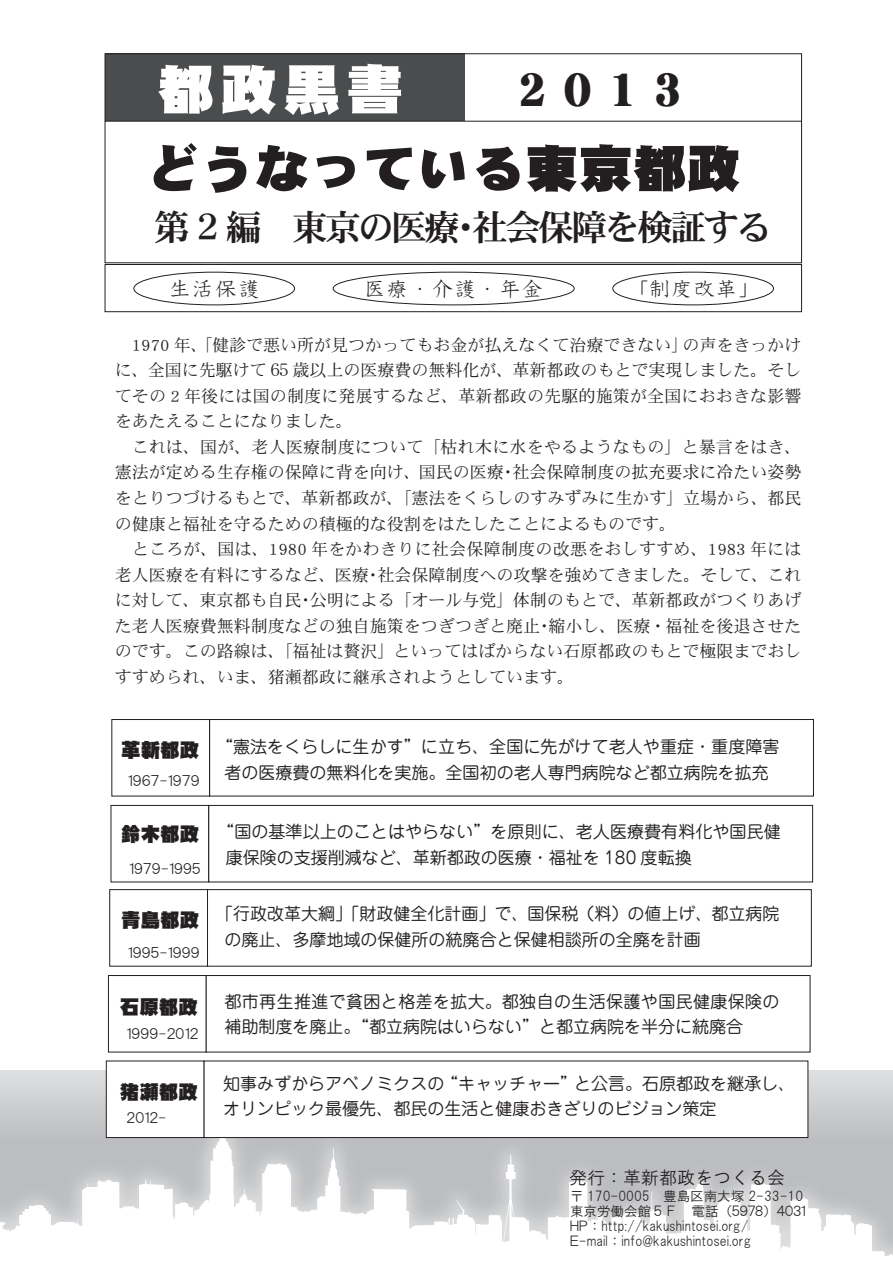
<style>
.page{position:relative;width:893px;height:1263px;background:#fff}
.page>*{position:absolute;margin:0;border:0;box-sizing:border-box;transform-origin:0 0}
.t1{font:54.15px "H8 WK1 IH+DF Gothic Std W14";color:#fff;scale:1.05 1}
.t2{font:51.3px "H8 WK1 IH+DF Gothic Std W14";color:#231f20;scale:1.05 1}
.t3{font:45px "HGU19 AR+DF Mincho Std W14";color:#231f20}
.t4{font:36px "H8 U79 P2+DFHS Mincho Std W7";letter-spacing:-.085em;color:#231f20}
.t5{font:22.5px "HSJ9 T96+HGS Kyokashotai";color:#231f20}
.t6{font:19.5px "H8 WK1 IH+DF Gothic Std W14";color:#231f20}
.t7{font:18px "HOU6 MZ8+HG Gothic M";color:#231f20}
.t8{font:16.95px/25.5px "H4 VS5 YR+DFHS Mincho Std W3";color:#231f20}
.t9{font:16.95px/25.5px "HWYNXNN+Jun 201 Pro";color:#231f20}
.t10{font:16.95px "HWYNXNN+Jun 201 Pro";letter-spacing:.02em;color:#231f20}
.t11{font:14.25px "H08 E4 L2+HGS Gothic M";letter-spacing:-.38em;color:#231f20}
.t12{font:14.25px "H08 E4 L2+HGS Gothic M";letter-spacing:-.405em;color:#231f20}
.t13{font:13.5px/15px "H08 E4 L2+HGS Gothic M";letter-spacing:-.49em;color:#231f20}
.s1{font-family:"H8 WK1 IH+DF Gothic Std W14";font-size:19.5px}
</style>
<div class="page">
<div style="left:0;top:1071px;width:893px;height:34px;background:#d6d7d9"></div>
<svg style="left:0;top:1128px;width:454px;height:103px"></svg>
<svg style="left:453px;top:1154px;width:440px;height:102px"></svg>
<div style="left:111px;top:805px;width:98px;height:77px;border:1px solid #231f20"></div>
<div style="left:209px;top:805px;width:604px;height:77px;border:1px solid #231f20"></div>
<svg style="left:104px;top:55px;width:698px;height:257px"></svg>
<div style="left:112px;top:719px;width:98px;height:77px;border:1px solid #231f20"></div>
<div style="left:209px;top:719px;width:605px;height:77px;border:1px solid #231f20"></div>
<div style="left:109px;top:889px;width:99px;height:77px;border:1px solid #231f20"></div>
<div style="left:207px;top:889px;width:605px;height:77px;border:1px solid #231f20"></div>
<div style="left:108px;top:975px;width:98px;height:77px;border:1px solid #231f20"></div>
<div style="left:206px;top:975px;width:604px;height:77px;border:1px solid #231f20"></div>
<div style="left:106px;top:1061px;width:98px;height:76px;background:#fff"></div>
<div style="left:106px;top:1061px;width:98px;height:77px;border:1px solid #231f20"></div>
<div style="left:204px;top:1061px;width:604px;height:76px;background:#fff"></div>
<div style="left:204px;top:1061px;width:604px;height:77px;border:1px solid #231f20"></div>
<svg style="left:105px;top:53px;width:697px;height:210px"></svg>
<div style="left:612px;top:272px;width:162px;height:33px;border:1px solid #231f20;border-radius:50%"></div>
<div style="left:333px;top:272px;width:241px;height:33px;border:1px solid #231f20;border-radius:50%"></div>
<div style="left:134px;top:272px;width:161px;height:33px;border:1px solid #231f20;border-radius:50%"></div>
<h1 class="t1" style="left:157px;top:62px;width:236px">都政黒書</h1>
<h3 class="t3" style="left:510px;top:67px;width:181px">２０１３</h3>
<h2 class="t2" style="left:147px;top:143px;width:567px">どうなっている東京都政</h2>
<h3 class="t4" style="left:154px;top:209px;width:620px">第２編　東京の医療・社会保障を検証する</h3>
<h3 class="t5" style="left:168px;top:278px;width:94px">生 活 保 護</h3>
<h3 class="t5" style="left:364px;top:278px;width:181px">医療・介護・年金</h3>
<h3 class="t5" style="left:627px;top:278px;width:135px">「制度改革」</h3>
<p class="t8" style="left:115px;top:332px;width:688px">　1970年、「健診で悪い所が見つかってもお金が払えなくて治療できない」の声をきっかけに、全国に先駆けて６５歳以上の医療費の無料化が、革新都政のもとで実現しました。そしてその 2年後には国の制度に発展するなど、革新都政の先駆的施策が全国におおきな影響をあたえることになりました。<br>　これは、国が、老人医療制度について「枯れ木に水をやるようなもの」と暴言をはき、憲法が定める生存権の保障に背を向け、国民の医療･社会保障制度の拡充要求に冷たい姿勢をとりつづけるもとで、革新都政が、「憲法をくらしのすみずみに生かす」立場から、都民の健康と福祉を守るための積極的な役割をはたしたことによるものです。<br>　ところが、国は、1980年をかわきりに社会保障制度の改悪をおしすすめ、1983年には老人医療を有料にするなど、医療･社会保障制度への攻撃を強めてきました。そして、これに対して、東京都も自民･公明による「オール与党」体制のもとで、革新都政がつくりあげた老人医療費無料制度などの独自施策をつぎつぎと廃止･縮小し、医療・福祉を後退させたのです。この路線は、「福祉は贅沢」といってはばからない石原都政のもとで極限までおしすすめられ、いま、猪瀬都政に継承されようとしています。</p>
<p class="t9" style="left:121px;top:732px;width:660px"><span class="s1">革新都政</span> “憲法をくらしに生かす”に立ち、全国に先がけて老人や重症・重度障害</p>
<p class="t11" style="left:124px;top:774px;width:80px">１９６７-１９７９</p>
<p class="t9" style="left:225px;top:758px;width:546px">者の医療費の無料化を実施。全国初の老人専門病院など都立病院を拡充</p>
<p class="t9" style="left:226px;top:817px;width:556px;text-indent:-105px"><span class="s1">鈴木都政</span> “国の基準以上のことはやらない”を原則に、老人医療費有料化や国民健康保険の支援削減など、革新都政の医療・福祉を 180度転換</p>
<p class="t11" style="left:125px;top:861px;width:80px">１９７９-１９９５</p>
<p class="t9" style="left:225px;top:899px;width:556px;text-indent:-103px"><span class="s1">青島都政</span> 「行政改革大綱」「財政健全化計画」で、国保税（料）の値上げ、都立病院の廃止、多摩地域の保健所の統廃合と保健相談所の全廃を計画</p>
<p class="t11" style="left:124px;top:946px;width:80px">１９９５-１９９９</p>
<p class="t6" style="left:120px;top:997px;width:79px">石原都政</p>
<p class="t10" style="left:225px;top:988px;width:557px">都市再生推進で貧困と格差を拡大。都独自の生活保護や国民健康保険の</p>
<p class="t12" style="left:123px;top:1027px;width:80px">１９９９-２０１２</p>
<p class="t9" style="left:225px;top:1012px;width:520px">補助制度を廃止。“都立病院はいらない”と都立病院を半分に統廃合</p>
<p class="t6" style="left:120px;top:1083px;width:79px">猪瀬都政</p>
<p class="t11" style="left:124px;top:1111px;width:50px">２０１２-</p>
<p class="t9" style="left:223px;top:1068px;width:573px">知事みずからアベノミクスの“キャッチャー”と公言。石原都政を継承し、</p>
<p class="t9" style="left:223px;top:1094px;width:495px">オリンピック最優先、都民の生活と健康おきざりのビジョン策定</p>
<p class="t7" style="left:569px;top:1168px;width:217px">発行：革新都政をつくる会</p>
<p class="t13" style="left:568px;top:1189px;width:245px">〒 170-0005　豊島区南大塚 2-33-10東京労働会館５Ｆ　電話（５９７８）４０３１<br>ＨＰ： http://kakushintosei.org/<br>Ｅ-mail： info@kakushintosei.org</p>
</div>
